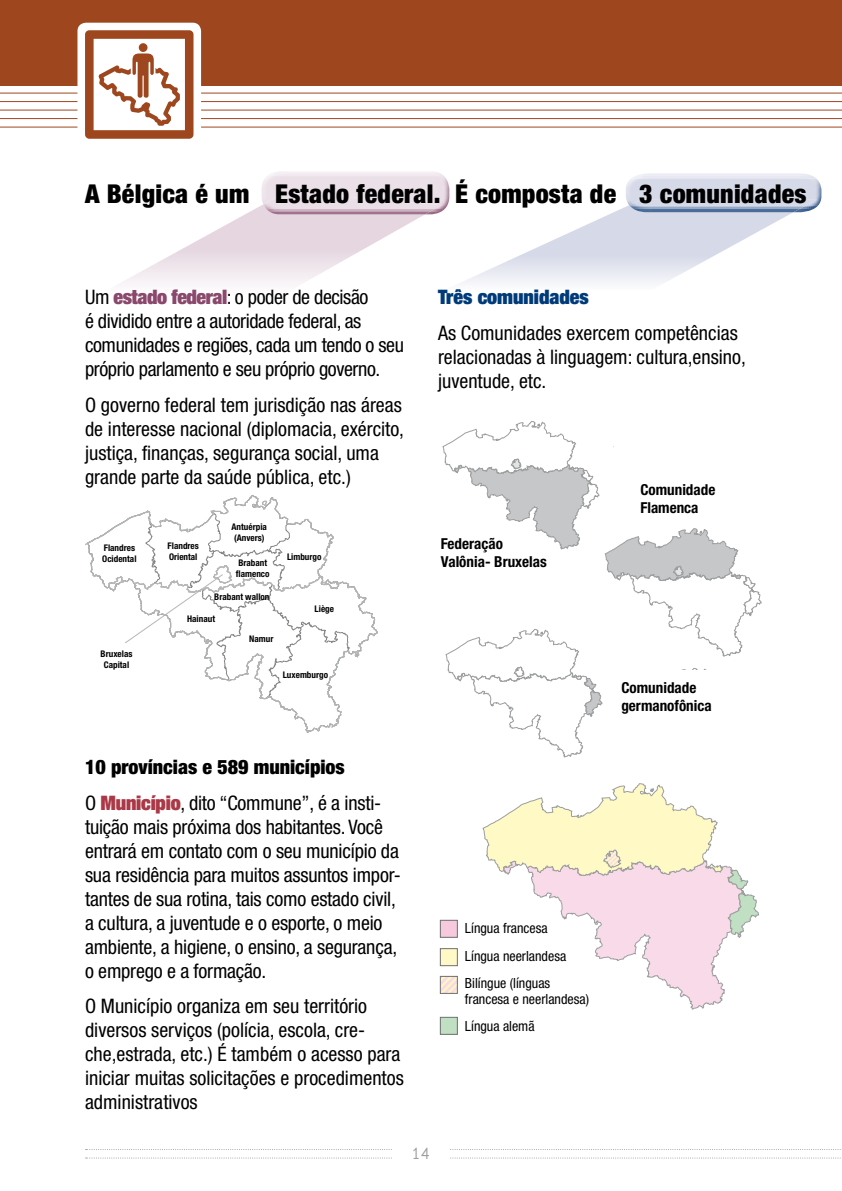
<style>
.page{position:relative;width:842px;height:1191px;background:#fff}
.page>*{position:absolute;margin:0;border:0;box-sizing:border-box;transform-origin:0 0}
.t1{font:900 condensed 26px "Helvetica Neue";letter-spacing:.01em;color:#000}
.t2{font:condensed 20px/24px "Helvetica Neue";color:#000}
.t3{font:condensed 20px/24px "Helvetica Neue";letter-spacing:-.02em;color:#000}
.t4{font:900 condensed 20px/35.4px "Helvetica Neue";color:#000}
.t5{font:900 expanded 20px "Helvetica Neue";color:#003b79}
.t6{font:100 16px "Base Mono Wide";color:#9c9e9f}
.t7{font:700 condensed 15.2px/18.2px "Helvetica Neue";color:#000}
.t8{font:condensed 14px/27.4px "Helvetica Neue";color:#000}
.t9{font:700 condensed 9.2px/11px "Helvetica Neue";color:#000}
.s1{font-weight:900;font-stretch:expanded;color:#89486c}
.s2{font-weight:400}
.s3{font-stretch:expanded;color:#aa3846}
</style>
<div class="page">
<svg style="left:425px;top:206px;width:368px;height:76px"></svg>
<svg style="left:86px;top:1149px;width:755px;height:1px"></svg>
<svg style="left:86px;top:1157px;width:755px;height:1px"></svg>
<hr style="left:0;top:93px;width:842px;height:1px;background:#9e471e">
<hr style="left:0;top:101px;width:842px;height:1px;background:#9e471e">
<hr style="left:0;top:110px;width:842px;height:1px;background:#9e471e">
<hr style="left:0;top:118px;width:842px;height:1px;background:#9e471e">
<hr style="left:0;top:127px;width:842px;height:1px;background:#9e471e">
<div style="left:0;top:0;width:842px;height:85px;background:#9e471e"></div>
<div style="left:77px;top:23px;width:124px;height:123px;background:#fff;border-radius:9px"></div>
<svg style="left:85px;top:30px;width:108px;height:109px"></svg>
<svg style="left:122px;top:206px;width:303px;height:77px"></svg>
<img style="left:434px;top:209px;width:11px;height:5px">
<img style="left:266px;top:209px;width:168px;height:5px">
<img style="left:261px;top:176px;width:188px;height:33px">
<div style="left:263px;top:191px;width:178px;height:18px;background:#ebe0e8"></div>
<img style="left:805px;top:206px;width:13px;height:6px">
<img style="left:630px;top:206px;width:175px;height:6px">
<img style="left:626px;top:178px;width:195px;height:28px">
<img style="left:629px;top:199px;width:188px;height:7px">
<svg style="left:85px;top:495px;width:293px;height:237px"></svg>
<svg style="left:442px;top:421px;width:320px;height:336px"></svg>
<div style="left:393px;top:1146px;width:56px;height:25px;background:#fff"></div>
<svg style="left:483px;top:783px;width:276px;height:226px"></svg>
<div style="left:440px;top:920px;width:17px;height:17px;background:#f7c9dd"></div>
<div style="left:440px;top:919px;width:18px;height:18px;border:1px solid #707172"></div>
<div style="left:440px;top:948px;width:17px;height:17px;background:#fff9c7"></div>
<div style="left:440px;top:948px;width:18px;height:18px;border:1px solid #707172"></div>
<svg style="left:442px;top:978px;width:14px;height:14px"></svg>
<div style="left:440px;top:976px;width:18px;height:18px;border:1px solid #707172"></div>
<div style="left:440px;top:1017px;width:17px;height:17px;background:#c1dfc2"></div>
<div style="left:440px;top:1016px;width:18px;height:18px;border:1px solid #707172"></div>
<h1 class="t1" style="left:85px;top:178px;width:723px">A Bélgica é um Estado federal. É composta de 3 comunidades</h1>
<p class="t3" style="left:85px;top:285px;width:320px">Um <span class="s1">estado federal</span>: o poder de decisão<br>é dividido entre a autoridade federal, as comunidades e regiões, cada um tendo o seu próprio parlamento e seu próprio governo.</p>
<p class="t2" style="left:85px;top:392px;width:321px">O governo federal tem jurisdição nas áreas de interesse nacional (diplomacia, exército, justiça, finanças, segurança social, uma grande parte da saúde pública, etc.)</p>
<p class="t9" style="left:232px;top:521px;width:37px">Antuérpia (Anvers)</p>
<p class="t9" style="left:102px;top:542px;width:36px">Flandres<br>Ocidental</p>
<p class="t9" style="left:168px;top:540px;width:33px">Flandres<br>Oriental</p>
<p class="t9" style="left:236px;top:557px;width:35px">Brabant flamenco</p>
<p class="t9" style="left:214px;top:591px;width:57px">Brabant wallon</p>
<p class="t9" style="left:187px;top:613px;width:29px">Hainaut</p>
<p class="t9" style="left:249px;top:633px;width:26px">Namur</p>
<p class="t9" style="left:101px;top:647px;width:33px;text-align:center">Bruxelas<br>Capital</p>
<p class="t9" style="left:287px;top:551px;width:36px">Limburgo</p>
<p class="t9" style="left:315px;top:602px;width:21px">Liège</p>
<p class="t9" style="left:283px;top:668px;width:47px">Luxemburgo</p>
<p class="t5" style="left:438px;top:284px;width:152px">Três comunidades</p>
<p class="t2" style="left:438px;top:320px;width:309px">As Comunidades exercem competências relacionadas à linguagem: cultura,ensino, juventude, etc.</p>
<p class="t7" style="left:441px;top:534px;width:108px">Federação<br>Valônia- Bruxelas</p>
<p class="t7" style="left:640px;top:480px;width:76px">Comunidade<br>Flamenca</p>
<p class="t7" style="left:621px;top:678px;width:92px">Comunidade germanofônica</p>
<p class="t4" style="left:85px;top:749px;width:298px">10 províncias e 589 municípios<br><span class="s2">O</span> <span class="s3">Município</span><span class="s2">, dito “Commune”, é a insti-</span></p>
<p class="t2" style="left:85px;top:814px;width:317px">tuição mais próxima dos habitantes. Você entrará em contato com o seu município da sua residência para muitos assuntos impor&shy;tantes de sua rotina, tais como estado civil, a cultura, a juventude e o esporte, o meio ambiente, a higiene, o ensino, a segurança, o emprego e a formação.</p>
<p class="t2" style="left:85px;top:994px;width:320px">O Município organiza em seu território diversos serviços (polícia, escola, cre&shy;che,estrada, etc.) É também o acesso para iniciar muitas solicitações e procedimentos administrativos</p>
<p class="t6" style="left:411px;top:1142px;width:21px">14</p>
<p class="t8" style="left:465px;top:914px;width:103px">Língua francesa<br>Língua neerlandesa<br>Bilíngue (línguas</p>
<p class="t8" style="left:465px;top:985px;width:126px">francesa e neerlandesa)<br>Língua alemã</p>
</div>
